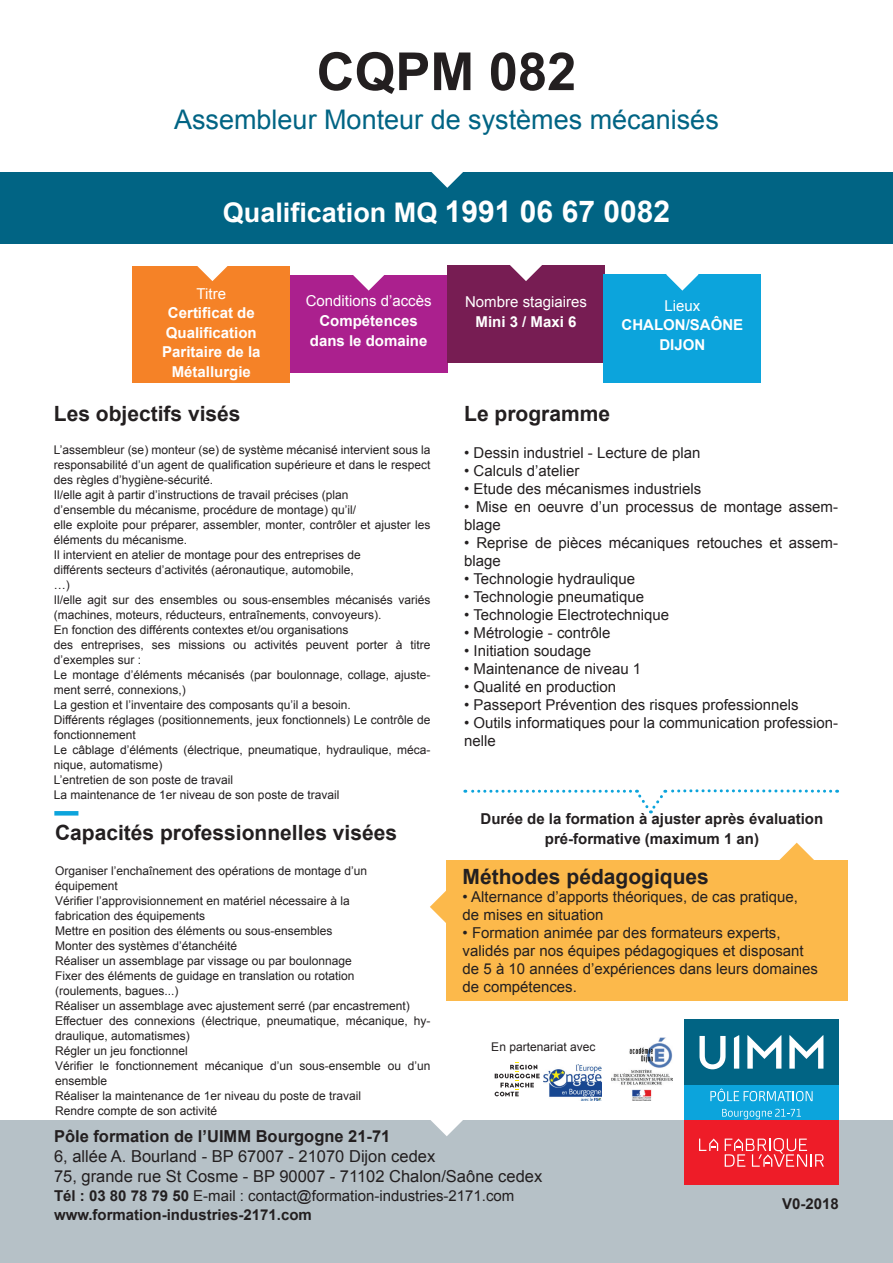
<style>
.page{position:relative;width:893px;height:1263px;background:#fff}
.page>*{position:absolute;margin:0;border:0;box-sizing:border-box;transform-origin:0 0}
.t1{font:700 52.5px "Arial";color:#231f20}
.t2{font:27px "Arial";color:#016484}
.t3{font:700 27px "Arial";color:#fff}
.t4{font:700 21px "Arial";color:#231f20}
.t5{font:16.5px/20.2px "Arial";color:#231f20}
.t6{font:700 16.5px "Arial";color:#231f20}
.t7{font:15px/18px "Arial";color:#231f20}
.t8{font:700 15px/19.5px "Arial";color:#231f20}
.t9{font:700 15px/19.5px "Arial";color:#fff;text-align:center}
.t10{font:15px "Arial";color:#fff}
.t11{font:12px/15px "Arial";color:#231f20}
.s1{font-size:30px}
.s2{font-weight:400}
</style>
<div class="page">
<div style="left:0;top:155px;width:893px;height:89px;background:#016484"></div>
<div style="left:0;top:1120px;width:893px;height:143px;background:#b6c1c7"></div>
<svg style="left:431px;top:1120px;width:32px;height:16px"></svg>
<div style="left:684px;top:1019px;width:155px;height:66px;background:#016484"></div>
<svg style="left:699px;top:1036px;width:27px;height:33px"></svg>
<svg style="left:734px;top:1035px;width:5px;height:33px"></svg>
<svg style="left:747px;top:1035px;width:34px;height:33px"></svg>
<svg style="left:789px;top:1035px;width:34px;height:33px"></svg>
<div style="left:684px;top:1119px;width:155px;height:66px;background:#ee1c28"></div>
<svg style="left:699px;top:1138px;width:19px;height:13px"></svg>
<svg style="left:725px;top:1138px;width:99px;height:29px"></svg>
<div style="left:684px;top:1085px;width:155px;height:35px;background:#0ca4dc"></div>
<svg style="left:722px;top:1109px;width:79px;height:10px"></svg>
<svg style="left:710px;top:1088px;width:103px;height:13px"></svg>
<div style="left:0;top:0;width:893px;height:171px;background:#fff"></div>
<svg style="left:431px;top:171px;width:33px;height:17px"></svg>
<svg style="left:54px;top:811px;width:24px;height:4px"></svg>
<div style="left:446px;top:860px;width:402px;height:141px;background:#fcb94b"></div>
<svg style="left:430px;top:891px;width:16px;height:32px"></svg>
<svg style="left:465px;top:789px;width:373px;height:24px"></svg>
<div style="left:290px;top:275px;width:157px;height:98px;background:#ab208e"></div>
<svg style="left:353px;top:275px;width:31px;height:16px"></svg>
<div style="left:133px;top:266px;width:157px;height:117px;background:#f58227"></div>
<svg style="left:197px;top:266px;width:31px;height:15px"></svg>
<div style="left:447px;top:265px;width:158px;height:98px;background:#771d53"></div>
<svg style="left:510px;top:265px;width:32px;height:16px"></svg>
<div style="left:604px;top:275px;width:157px;height:108px;background:#0ca4dc"></div>
<svg style="left:666px;top:274px;width:32px;height:17px"></svg>
<img style="left:612px;top:1037px;width:61px;height:64px">
<svg style="left:495px;top:1062px;width:45px;height:34px"></svg>
<img style="left:543px;top:1064px;width:58px;height:37px">
<svg style="left:779px;top:843px;width:35px;height:17px"></svg>
<h1 class="t1" style="left:317px;top:37px;width:261px">CQPM 082</h1>
<h2 class="t2" style="left:174px;top:102px;width:546px">Assembleur Monteur de systèmes mécanisés</h2>
<h2 class="t3" style="left:223px;top:195px;width:449px">Qualification MQ <span class="s1">1991 06 67 0082</span></h2>
<p class="t10" style="left:197px;top:284px;width:31px">Titre</p>
<p class="t9" style="left:162px;top:304px;width:100px">Certificat de<br>Qualification<br>Paritaire de la<br>Métallurgie</p>
<p class="t10" style="left:306px;top:291px;width:127px">Conditions d’accès</p>
<p class="t9" style="left:310px;top:311px;width:119px">Compétences dans le domaine</p>
<h3 class="t4" style="left:54px;top:399px;width:188px">Les objectifs visés</h3>
<p class="t11" style="left:54px;top:442px;width:378px">L’assembleur (se) monteur (se) de système mécanisé intervient sous la responsabilité d’un agent de qualification supérieure et dans le respect des règles d’hygiène-sécurité.<br>Il/elle agit à partir d’instructions de travail précises (plan<br>d’ensemble du mécanisme, procédure de montage) qu’il/<br>elle exploite pour préparer, assembler, monter, contrôler et ajuster les éléments du mécanisme.<br>Il intervient en atelier de montage pour des entreprises de<br>différents secteurs d’activités (aéronautique, automobile,<br>…)<br>Il/elle agit sur des ensembles ou sous-ensembles mécanisés variés (machines, moteurs, réducteurs, entraînements, convoyeurs).<br>En fonction des différents contextes et/ou organisations<br>des entreprises, ses missions ou activités peuvent porter à titre d’exemples sur :<br>Le montage d’éléments mécanisés (par boulonnage, collage, ajuste&shy;ment serré, connexions,)<br>La gestion et l’inventaire des composants qu’il a besoin.<br>Différents réglages (positionnements, jeux fonctionnels) Le contrôle de fonctionnement<br>Le câblage d’éléments (électrique, pneumatique, hydraulique, méca&shy;nique, automatisme)<br>L’entretien de son poste de travail<br>La maintenance de 1er niveau de son poste de travail</p>
<h3 class="t4" style="left:55px;top:819px;width:343px">Capacités professionnelles visées</h3>
<p class="t11" style="left:55px;top:863px;width:377px">Organiser l’enchaînement des opérations de montage d’un équipement<br>Vérifier l’approvisionnement en matériel nécessaire à la<br>fabrication des équipements<br>Mettre en position des éléments ou sous-ensembles<br>Monter des systèmes d’étanchéité<br>Réaliser un assemblage par vissage ou par boulonnage<br>Fixer des éléments de guidage en translation ou rotation<br>(roulements, bagues...)<br>Réaliser un assemblage avec ajustement serré (par encastrement)<br>Effectuer des connexions (électrique, pneumatique, mécanique, hy&shy;draulique, automatismes)<br>Régler un jeu fonctionnel<br>Vérifier le fonctionnement mécanique d’un sous-ensemble ou d’un ensemble<br>Réaliser la maintenance de 1er niveau du poste de travail<br>Rendre compte de son activité</p>
<p class="t10" style="left:465px;top:292px;width:123px">Nombre stagiaires</p>
<p class="t9" style="left:476px;top:312px;width:102px">Mini 3 / Maxi 6</p>
<p class="t10" style="left:664px;top:296px;width:37px">Lieux</p>
<p class="t9" style="left:621px;top:316px;width:123px">CHALON/SAÔNE<br>DIJON</p>
<h3 class="t4" style="left:464px;top:399px;width:147px">Le programme</h3>
<p class="t7" style="left:464px;top:444px;width:238px">• Dessin industriel - Lecture de plan</p>
<p class="t7" style="left:464px;top:462px;width:117px">• Calculs d’atelier</p>
<p class="t7" style="left:464px;top:480px;width:238px">• Etude des mécanismes industriels</p>
<p class="t7" style="left:464px;top:498px;width:375px">• Mise en oeuvre d’un processus de montage assem&shy;blage</p>
<p class="t7" style="left:464px;top:534px;width:375px">• Reprise de pièces mécaniques retouches et assem&shy;blage</p>
<p class="t7" style="left:464px;top:570px;width:172px">• Technologie hydraulique</p>
<p class="t7" style="left:464px;top:588px;width:182px">• Technologie pneumatique</p>
<p class="t7" style="left:464px;top:606px;width:207px">• Technologie Electrotechnique</p>
<p class="t7" style="left:464px;top:624px;width:148px">• Métrologie - contrôle</p>
<p class="t7" style="left:464px;top:642px;width:128px">• Initiation soudage</p>
<p class="t7" style="left:464px;top:660px;width:179px">• Maintenance de niveau 1</p>
<p class="t7" style="left:464px;top:678px;width:153px">• Qualité en production</p>
<p class="t7" style="left:464px;top:696px;width:336px">• Passeport Prévention des risques professionnels</p>
<p class="t7" style="left:464px;top:714px;width:375px">• Outils informatiques pour la communication profession&shy;nelle</p>
<p class="t8" style="left:481px;top:810px;width:344px;text-align:center">Durée de la formation à ajuster après évaluation pré-formative (maximum 1 an)</p>
<h3 class="t4" style="left:463px;top:863px;width:248px">Méthodes pédagogiques</h3>
<p class="t7" style="left:463px;top:888px;width:337px">• Alternance d’apports théoriques, de cas pratique, de mises en situation</p>
<p class="t7" style="left:463px;top:924px;width:357px">• Formation animée par des formateurs experts, validés par nos équipes pédagogiques et disposant de 5 à 10 années d’expériences dans leurs domaines de compétences.</p>
<p class="t11" style="left:491px;top:1039px;width:106px">En partenariat avec</p>
<h3 class="t6" style="left:54px;top:1125px;width:338px">Pôle formation de l’UIMM Bourgogne 21-71</h3>
<h3 class="t5" style="left:54px;top:1146px;width:490px">6, allée A. Bourland - BP 67007 - 21070 Dijon cedex<br>75, grande rue St Cosme - BP 90007 - 71102 Chalon/Saône cedex</h3>
<p class="t8" style="left:54px;top:1186px;width:462px">Tél : 03 80 78 79 50 <span class="s2">E-mail : contact@formation-industries-2171.com </span>www.formation-industries-2171.com</p>
<p class="t8" style="left:782px;top:1195px;width:58px">V0-2018</p>
</div>
